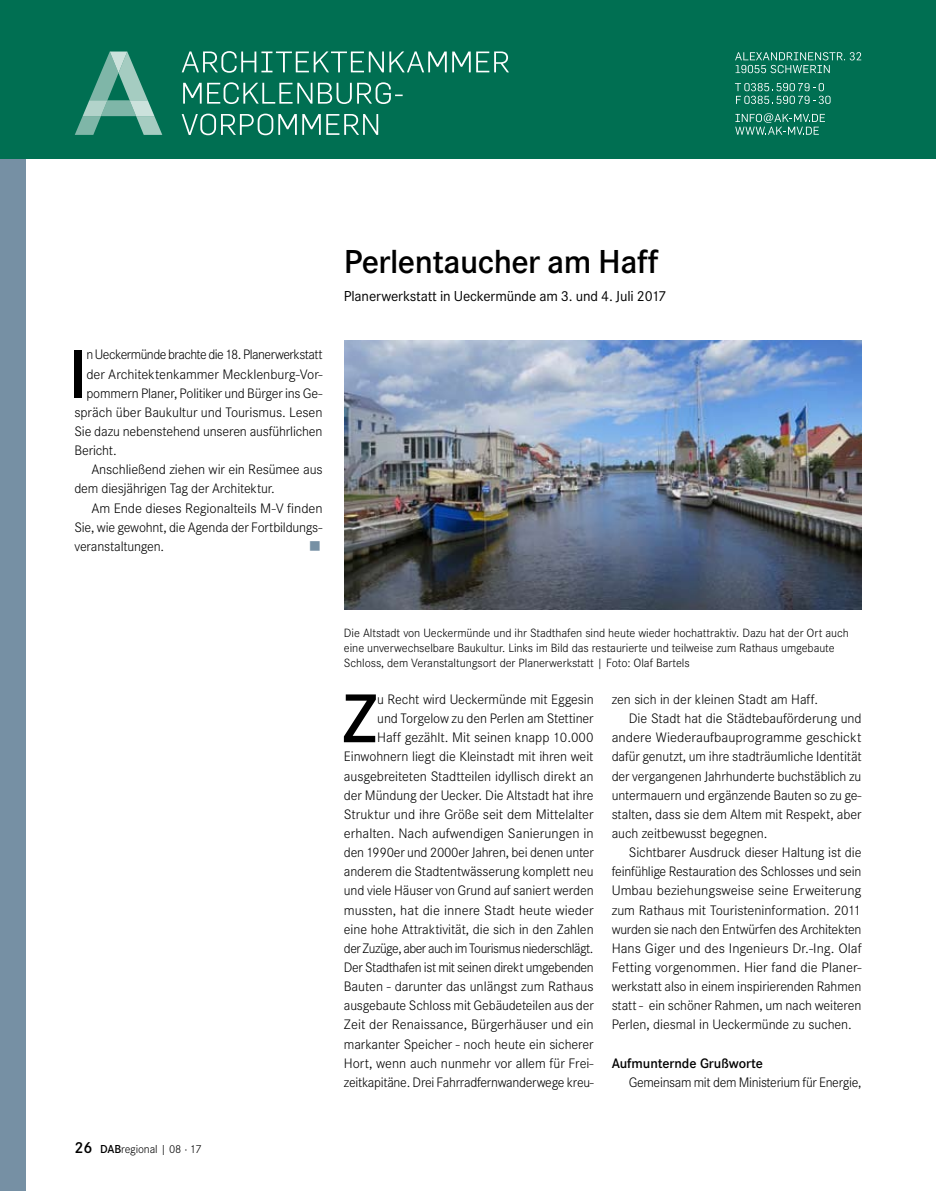
<style>
.page{position:relative;width:936px;height:1191px;background:#fff}
.page>*{position:absolute;margin:0;border:0;box-sizing:border-box;transform-origin:0 0}
.t1{font:600 71.55px "Corporate S";color:#000}
.t2{font:600 34.5px "Corporate S";letter-spacing:-.015em;color:#000}
.t3{font:16.5px "Wingdings";color:#7690a4}
.t4{font:15px "Corporate S";letter-spacing:-.01em;color:#000}
.t5{font:300 14.25px/19.2px "Corporate S";letter-spacing:-.005em;color:#000;text-align:right}
.t6{font:300 14.25px "Corporate S";letter-spacing:-.035em;color:#000}
.t7{font:600 14.25px "Corporate S";letter-spacing:-.005em;color:#000}
.t8{font:300 12.45px/15px "Corporate S";letter-spacing:-.005em;color:#000}
.t9{font:300 12px "Corporate S";letter-spacing:-.01em;color:#000}
.s1{font-weight:600;font-size:16.5px}
.s2{font-weight:600}
</style>
<div class="page">
<div style="left:0;top:0;width:26px;height:1191px;background:#7690a4"></div>
<div style="left:0;top:0;width:935px;height:159px;background:#006f52"></div>
<svg style="left:75px;top:52px;width:87px;height:83px"></svg>
<svg style="left:182px;top:114px;width:196px;height:21px"></svg>
<svg style="left:183px;top:82px;width:219px;height:22px"></svg>
<svg style="left:182px;top:51px;width:327px;height:22px"></svg>
<svg style="left:735px;top:52px;width:126px;height:21px"></svg>
<svg style="left:734px;top:83px;width:96px;height:21px"></svg>
<svg style="left:735px;top:113px;width:89px;height:22px"></svg>
<img style="left:344px;top:341px;width:517px;height:268px">
<h1 class="t1" style="left:69px;top:333px;width:21px">I</h1>
<p class="t6" style="left:86px;top:347px;width:238px">n Ueckermünde brachte die 18. Planerwerkstatt</p>
<p class="t5" style="left:86px;top:364px;width:238px">der Architektenkammer Mecklenburg-Vor-</p>
<p class="t5" style="left:86px;top:383px;width:238px">pommern Planer, Politiker und Bürger ins Ge-</p>
<p class="t5" style="left:74px;top:403px;width:249px">spräch über Baukultur und Tourismus. Lesen</p>
<p class="t5" style="left:74px;top:422px;width:249px">Sie dazu nebenstehend unseren ausführlichen</p>
<p class="t5" style="left:74px;top:441px;width:44px">Bericht.</p>
<p class="t5" style="left:91px;top:460px;width:233px">Anschließend ziehen wir ein Resümee aus</p>
<p class="t5" style="left:74px;top:479px;width:202px">dem diesjährigen Tag der Architektur.</p>
<p class="t5" style="left:91px;top:498px;width:233px">Am Ende dieses Regionalteils M-V finden</p>
<p class="t5" style="left:74px;top:517px;width:250px">Sie, wie gewohnt, die Agenda der Fortbildungs-</p>
<p class="t5" style="left:74px;top:536px;width:91px">veranstaltungen.</p>
<p class="t3" style="left:309px;top:537px;width:14px">■</p>
<h2 class="t2" style="left:344px;top:242px;width:316px">Perlentaucher am Haff</h2>
<p class="t4" style="left:344px;top:288px;width:324px">Planerwerkstatt in Ueckermünde am 3. und 4. Juli 2017</p>
<p class="t9" style="left:74px;top:1141px;width:128px"><span class="s1">26</span> <span class="s2">DAB</span>regional | 08 · 17</p>
<p class="t8" style="left:344px;top:625px;width:506px">Die Altstadt von Ueckermünde und ihr Stadthafen sind heute wieder hochattraktiv. Dazu hat der Ort auch eine unverwechselbare Baukultur. Links im Bild das restaurierte und teilweise zum Rathaus umgebaute<br>Schloss, dem Veranstaltungsort der Planerwerkstatt | Foto: Olaf Bartels</p>
<h1 class="t1" style="left:342px;top:677px;width:37px">Z</h1>
<p class="t5" style="left:344px;top:690px;width:251px">u Recht wird Ueckermünde mit Eggesin<br>und Torgelow zu den Perlen am Stettiner<br>Haff gezählt. Mit seinen knapp 10.000<br>Einwohnern liegt die Kleinstadt mit ihren weit ausgebreiteten Stadtteilen idyllisch direkt an der Mündung der Uecker. Die Altstadt hat ihre Struktur und ihre Größe seit dem Mittelalter erhalten. Nach aufwendigen Sanierungen in den 1990er und 2000er Jahren, bei denen unter anderem die Stadtentwässerung komplett neu und viele Häuser von Grund auf saniert werden mussten, hat die innere Stadt heute wieder eine hohe Attraktivität, die sich in den Zahlen der Zuzüge, aber auch im Tourismus niederschlägt.<br>Der Stadthafen ist mit seinen direkt umgebenden Bauten - darunter das unlängst zum Rathaus ausgebaute Schloss mit Gebäudeteilen aus der Zeit der Renaissance, Bürgerhäuser und ein markanter Speicher - noch heute ein sicherer Hort, wenn auch nunmehr vor allem für Frei&shy;zeitkapitäne. Drei Fahrradfernwanderwege kreu-</p>
<p class="t5" style="left:611px;top:690px;width:208px">zen sich in der kleinen Stadt am Haff.</p>
<p class="t5" style="left:628px;top:709px;width:234px">Die Stadt hat die Städtebauförderung und</p>
<p class="t5" style="left:611px;top:728px;width:251px">andere Wiederaufbauprogramme geschickt</p>
<p class="t5" style="left:611px;top:747px;width:251px">dafür genutzt, um ihre stadträumliche Identität</p>
<p class="t5" style="left:611px;top:766px;width:251px">der vergangenen Jahrhunderte buchstäblich zu</p>
<p class="t5" style="left:611px;top:785px;width:251px">untermauern und ergänzende Bauten so zu ge-</p>
<p class="t5" style="left:611px;top:804px;width:251px">stalten, dass sie dem Altem mit Respekt, aber</p>
<p class="t5" style="left:611px;top:823px;width:157px">auch zeitbewusst begegnen.</p>
<p class="t5" style="left:628px;top:843px;width:234px">Sichtbarer Ausdruck dieser Haltung ist die</p>
<p class="t5" style="left:611px;top:862px;width:251px">feinfühlige Restauration des Schlosses und sein</p>
<p class="t5" style="left:611px;top:881px;width:251px">Umbau beziehungsweise seine Erweiterung</p>
<p class="t5" style="left:611px;top:900px;width:251px">zum Rathaus mit Touristeninformation. 2011</p>
<p class="t5" style="left:611px;top:919px;width:251px">wurden sie nach den Entwürfen des Architekten</p>
<p class="t5" style="left:611px;top:938px;width:251px">Hans Giger und des Ingenieurs Dr.-Ing. Olaf</p>
<p class="t5" style="left:611px;top:957px;width:251px">Fetting vorgenommen. Hier fand die Planer-</p>
<p class="t5" style="left:611px;top:977px;width:251px">werkstatt also in einem inspirierenden Rahmen</p>
<p class="t5" style="left:611px;top:996px;width:251px">statt - ein schöner Rahmen, um nach weiteren</p>
<p class="t5" style="left:611px;top:1015px;width:241px">Perlen, diesmal in Ueckermünde zu suchen.</p>
<p class="t7" style="left:611px;top:1054px;width:153px">Aufmunternde Grußworte</p>
<p class="t5" style="left:628px;top:1072px;width:234px">Gemeinsam mit dem Ministerium für Energie,</p>
</div>
